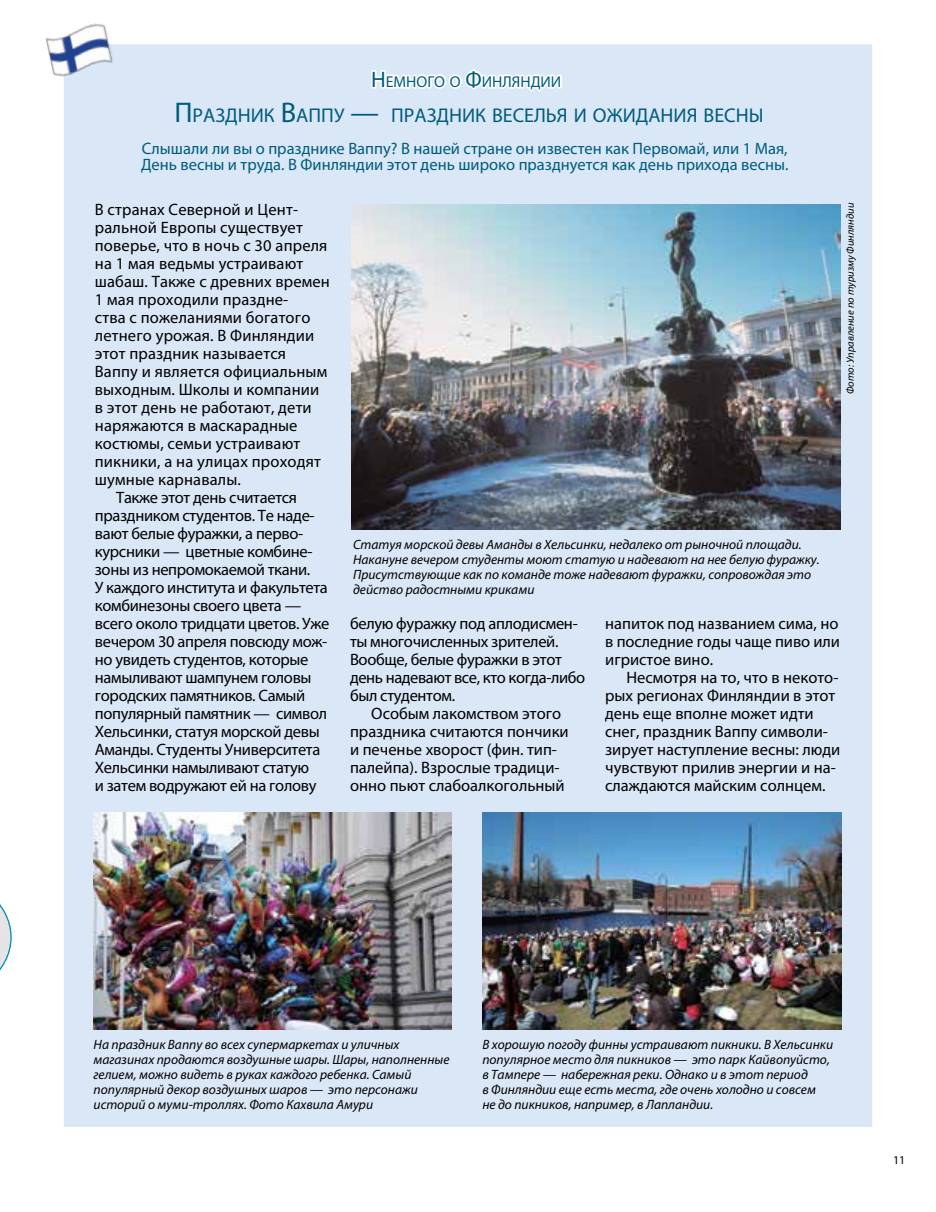
<style>
.page{position:relative;width:936px;height:1212px;background:#fff}
.page>*{position:absolute;margin:0;border:0;box-sizing:border-box;transform-origin:0 0}
.t1{font:19.95px "Myriad Pro";color:#005b7e}
.t2{font:16.5px/18px "Myriad Pro";color:#000}
.t3{font:16.5px/18px "Myriad Pro";letter-spacing:-.02em;color:#000}
.t4{font:16.5px/16.5px "Myriad Pro";color:#005b7e}
.t5{font:15.75px "Myriad Pro";color:#005b7e}
.t6{font:italic 13.5px/15px "Myriad Pro";color:#000}
.t7{font:12px "Myriad Pro";color:#000}
.t8{font:italic 10.5px "Myriad Pro";color:#000}
.s1{font-size:22.5px}
.s2{font-size:28.5px}
</style>
<div class="page">
<svg style="left:0;top:904px;width:12px;height:67px"></svg>
<div style="left:64px;top:44px;width:808px;height:1083px;background:#d9e7f6"></div>
<img style="left:45px;top:23px;width:70px;height:55px">
<img style="left:483px;top:812px;width:358px;height:217px">
<img style="left:94px;top:812px;width:357px;height:217px">
<img style="left:352px;top:204px;width:488px;height:325px">
<svg style="left:369px;top:48px;width:194px;height:66px"></svg>
<p class="t5" style="left:371px;top:72px;width:192px"><span class="s1">Н</span>емного о <span class="s1">Ф</span>инляндии</p>
<p class="t1" style="left:174px;top:103px;width:591px"><span class="s2">П</span> раздник <span class="s2">В</span>аппу <span class="s2">—</span> праздник веселья и ожидания весн ы</p>
<p class="t4" style="left:141px;top:140px;width:649px">Слышали ли вы о празднике Ваппу? В нашей стране он известен как Первомай, или 1 Мая,<br>День весны и труда. В Финляндии этот день широко празднуется как день прихода весны.</p>
<p class="t2" style="left:95px;top:200px;width:204px">В странах Северной и Цент-</p>
<p class="t2" style="left:95px;top:218px;width:209px">ральной Европы существует</p>
<p class="t2" style="left:95px;top:236px;width:234px">поверье, что в ночь с 30 апреля</p>
<p class="t2" style="left:95px;top:254px;width:210px">на 1 мая ведьмы устраивают</p>
<p class="t2" style="left:95px;top:272px;width:236px">шабаш. Также с древних времен</p>
<p class="t2" style="left:95px;top:290px;width:195px">1 мая проходили праздне-</p>
<p class="t2" style="left:95px;top:308px;width:217px">ства с пожеланиями богатого</p>
<p class="t2" style="left:95px;top:326px;width:221px">летнего урожая. В Финляндии</p>
<p class="t2" style="left:95px;top:344px;width:193px">этот праздник называется</p>
<p class="t2" style="left:95px;top:362px;width:234px">Ваппу и является официальным</p>
<p class="t2" style="left:95px;top:380px;width:226px">выходным. Школы и компании</p>
<p class="t2" style="left:95px;top:398px;width:218px">в этот день не работают, дети</p>
<p class="t2" style="left:95px;top:416px;width:204px">наряжаются в маскарадные</p>
<p class="t2" style="left:95px;top:434px;width:207px">костюмы, семьи устраивают</p>
<p class="t2" style="left:95px;top:452px;width:227px">пикники, а на улицах проходят</p>
<p class="t2" style="left:95px;top:470px;width:148px">шумные карнавалы.</p>
<p class="t3" style="left:116px;top:488px;width:182px">Также этот день считается</p>
<p class="t3" style="left:95px;top:506px;width:221px">праздником студентов. Те наде-</p>
<p class="t3" style="left:95px;top:524px;width:210px">вают белые фуражки, а перво-</p>
<p class="t3" style="left:95px;top:542px;width:219px">курсники — цветные комбине-</p>
<p class="t3" style="left:95px;top:560px;width:217px">зоны из непромокаемой ткани.</p>
<p class="t3" style="left:95px;top:578px;width:234px">У каждого института и факультета</p>
<p class="t3" style="left:95px;top:596px;width:208px">комбинезоны своего цвета —</p>
<p class="t3" style="left:95px;top:614px;width:236px">всего около тридцати цветов. Уже</p>
<p class="t3" style="left:95px;top:632px;width:234px">вечером 30 апреля повсюду мож-</p>
<p class="t3" style="left:95px;top:650px;width:215px">но увидеть студентов, которые</p>
<p class="t3" style="left:95px;top:668px;width:218px">намыливают шампунем головы</p>
<p class="t3" style="left:95px;top:686px;width:212px">городских памятников. Самый</p>
<p class="t3" style="left:95px;top:704px;width:234px">популярный памятник — символ</p>
<p class="t3" style="left:95px;top:722px;width:226px">Хельсинки, статуя морской девы</p>
<p class="t3" style="left:95px;top:740px;width:227px">Аманды. Студенты Университета</p>
<p class="t3" style="left:95px;top:758px;width:216px">Хельсинки намыливают статую</p>
<p class="t3" style="left:95px;top:776px;width:223px">и затем водружают ей на голову</p>
<p class="t8" style="left:843px;top:394px;width:193px;rotate:-90deg">Фото: Управление по туризму Финляндии</p>
<p class="t6" style="left:353px;top:536px;width:468px">Статуя морской девы Аманды в Хельсинки, недалеко от рыночной площади.<br>Накануне вечером студенты моют статую и надевают на нее белую фуражку.<br>Присутствующие как по команде тоже надевают фуражки, сопровождая это действо радостными криками</p>
<p class="t3" style="left:350px;top:614px;width:237px">белую фуражку под аплодисмен&shy;ты многочисленных зрителей.<br>Вообще, белые фуражки в этот день надевают все, кто когда-либо был студентом.</p>
<p class="t2" style="left:350px;top:704px;width:220px;text-indent:21px">Особым лакомством этого праздника считаются пончики и печенье хворост (фин. тип&shy;палейпа). Взрослые традици&shy;онно пьют слабоалкогольный</p>
<p class="t2" style="left:605px;top:614px;width:236px;text-align:justify">напиток под названием сима, но в последние годы чаще пиво или игристое вино.</p>
<p class="t2" style="left:605px;top:668px;width:237px;text-indent:21px">Несмотря на то, что в некото&shy;рых регионах Финляндии в этот день еще вполне может идти снег, праздник Ваппу символи&shy;зирует наступление весны: люди чувствуют прилив энергии и на&shy;слаждаются майским солнцем.</p>
<p class="t6" style="left:94px;top:1036px;width:357px">На праздник Ваппу во всех супермаркетах и уличных магазинах продаются воздушные шары. Шары, наполненные гелием, можно видеть в руках каждого ребенка. Самый популярный декор воздушных шаров — это персонажи историй о муми-троллях. Фото Кахвила Амури</p>
<p class="t6" style="left:482px;top:1036px;width:352px">В хорошую погоду финны устраивают пикники. В Хельсинки популярное место для пикников — это парк Кайвопуйсто, в Тампере — набережная реки. Однако и в этот период<br>в Финляндии еще есть места, где очень холодно и совсем<br>не до пикников, например, в Лапландии.</p>
<p class="t7" style="left:893px;top:1152px;width:14px">11</p>
</div>
